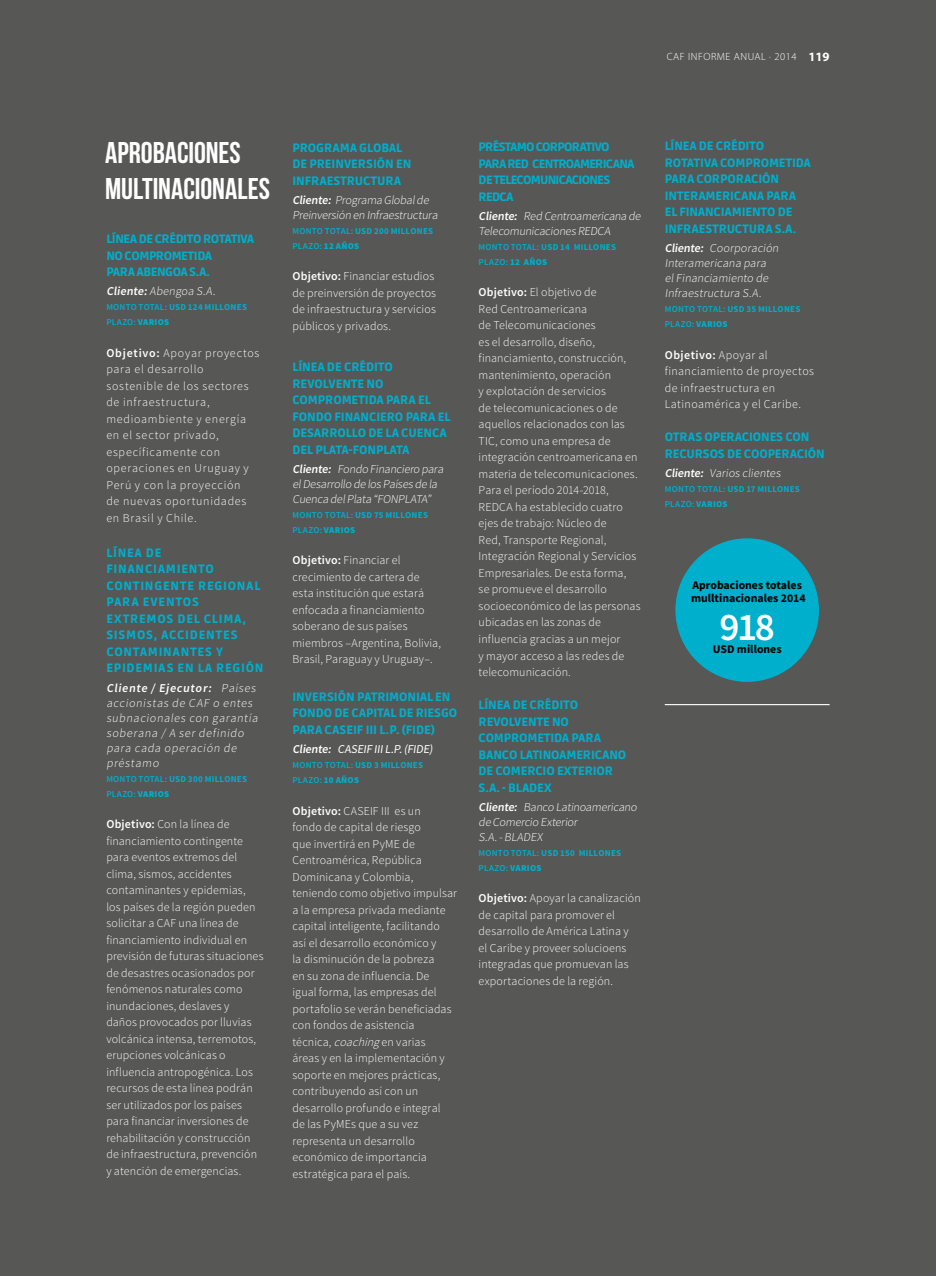
<style>
.page{position:relative;width:936px;height:1276px;background:#fff}
.page>*{position:absolute;margin:0;border:0;box-sizing:border-box;transform-origin:0 0}
.t1{font:600 39.15px "Source Sans Pro";color:#fff}
.t2{font:700 30px/36px "Bebas Neue";letter-spacing:-.005em;color:#fff}
.t3{font:300 12px/16.5px "Source Sans Pro";letter-spacing:.01em;color:#fff}
.t4{font:900 12px/16.5px "Ruda";letter-spacing:-.005em;color:#00afcb}
.t5{font:300 12px/16.5px "Source Sans Pro";letter-spacing:.06em;color:#fff}
.t6{font:900 12px/16.5px "Ruda";letter-spacing:.07em;color:#00afcb}
.t7{font:300 12px/16.5px "Source Sans Pro";letter-spacing:.035em;color:#fff}
.t8{font:300 12px/15px "Source Sans Pro";letter-spacing:-.195em;color:#fff}
.t9{font:900 12px/16.5px "Ruda";letter-spacing:-.06em;color:#00afcb}
.t10{font:900 12px/16.5px "Ruda";letter-spacing:-.035em;color:#00afcb}
.t11{font:12px "Source Sans Pro";color:#fff}
.t12{font:700 11.7px/13px "Source Sans Pro";color:#000}
.t13{font:300 10.5px "Myriad Pro";letter-spacing:.05em;color:#fff}
.t14{font:600 9px/15px "Source Sans Pro";letter-spacing:.035em;color:#00afcb}
.s1{font-weight:700;font-size:12.75px}
.s2{font-weight:600}
.s3{font-weight:700}
.s4{font-weight:900}
.s5{font-style:italic}
</style>
<div class="page">
<div style="left:0;top:0;width:935px;height:1276px;background:#575756"></div>
<div style="left:675px;top:538px;width:144px;height:144px;background:#00afcb;border-radius:50%"></div>
<hr style="left:664px;top:704px;width:165px;height:1px;background:#fff">
<p class="t13" style="left:666px;top:50px;width:164px">CAF INFORME ANUAL · 2014 <span class="s1">119</span></p>
<h2 class="t2" style="left:105px;top:134px;width:166px">APROBACIONES<br>MULTINACIONALES</h2>
<p class="t10" style="left:106px;top:231px;width:149px">LÍNEA DE CRÉDITO ROTATIVA<br>NO COMPROMETIDA<br>PARA ABENGOA S.A.</p>
<p class="t3" style="left:106px;top:283px;width:113px"><span class="s2">Cliente:</span>Abengoa S.A.</p>
<p class="t14" style="left:106px;top:300px;width:142px">MONTO TOTAL: <span class="s3">USD 124 MILLONES<br></span>PLAZO: <span class="s4">VARIOS</span></p>
<p class="t5" style="left:106px;top:345px;width:155px"><span class="s2">Objetivo:</span> Apoyar proyectos para el desarrollo sostenible de los sectores de infraestructura, medioambiente y energía en el sector privado, específicamente con operaciones en Uruguay y<br>Perú y con la proyección<br>de nuevas oportunidades en Brasil y Chile.</p>
<p class="t6" style="left:106px;top:545px;width:159px">LÍNEA DE<br>FINANCIAMIENTO<br>CONTINGENTE REGIONAL<br>PARA EVENTOS<br>EXTREMOS DEL CLIMA,<br>SISMOS, ACCIDENTES<br>CONTAMINANTES Y<br>EPIDEMIAS EN LA REGIÓN</p>
<p class="t3" style="left:106px;top:680px;width:155px;line-height:15px"><span class="s2">Cliente / Ejecutor:</span> Países accionistas de CAF o entes subnacionales con garantía soberana / A ser definido para cada operación de préstamo</p>
<p class="t14" style="left:106px;top:771px;width:142px">MONTO TOTAL: <span class="s3">USD 300 MILLONES<br></span>PLAZO: <span class="s4">VARIOS</span></p>
<p class="t3" style="left:106px;top:816px;width:159px"><span class="s2">Objetivo:</span> Con la línea de financiamiento contingente para eventos extremos del clima, sismos, accidentes contaminantes y epidemias,<br>los países de la región pueden solicitar a CAF una línea de financiamiento individual en previsión de futuras situaciones de desastres ocasionados por fenómenos naturales como inundaciones, deslaves y<br>daños provocados por lluvias volcánica intensa, terremotos, erupciones volcánicas o influencia antropogénica. Los recursos de esta línea podrán ser utilizados por los países para financiar inversiones de rehabilitación y construcción de infraestructura, prevención y atención de emergencias.</p>
<p class="t4" style="left:292px;top:140px;width:120px">PROGRAMA GLOBAL<br>DE PREINVERSIÓN EN<br>INFRAESTRUCTURA</p>
<p class="t3" style="left:292px;top:192px;width:149px;line-height:15px"><span class="s2">Cliente:</span> Programa Globalde<br>Preinversión en Infraestructura</p>
<p class="t14" style="left:292px;top:224px;width:142px">MONTO TOTAL: <span class="s3">USD 200 MILLONES<br></span>PLAZO: <span class="s4">12 AÑOS</span></p>
<p class="t3" style="left:292px;top:268px;width:145px"><span class="s2">Objetivo:</span> Financiar estudios de preinversión de proyectos de infraestructura y servicios públicos y privados.</p>
<p class="t4" style="left:292px;top:359px;width:159px">LÍNEA DE CRÉDITO<br>REVOLVENTE NO<br>COMPROMETIDA PARA EL<br>FONDO FINANCIERO PARA EL<br>DESARROLLO DE LA CUENCA<br>DEL PLATA-FONPLATA</p>
<p class="t8" style="left:292px;top:461px;width:154px"><span class="s2">Cliente:</span> Fondo Financiero para elDesarrollo de los Países de la<br>Cuenca delPlata “FONPLATA”</p>
<p class="t14" style="left:292px;top:508px;width:137px">MONTO TOTAL: <span class="s3">USD 75 MILLONES<br></span>PLAZO: <span class="s4">VARIOS</span></p>
<p class="t3" style="left:292px;top:552px;width:150px"><span class="s2">Objetivo:</span> Financiar el crecimiento de cartera de esta institución que estará enfocada a financiamiento soberano de sus países miembros –Argentina, Bolivia,<br>Brasil, Paraguay y Uruguay–.</p>
<p class="t4" style="left:292px;top:689px;width:166px">INVERSIÓN PATRIMONIAL EN<br>FONDO DE CAPITAL DE RIESGO<br>PARA CASEIF III L.P. (FIDE)</p>
<p class="t11" style="left:292px;top:741px;width:144px"><span class="s2">Cliente:</span> CASEIF IIIL.P.(FIDE)</p>
<p class="t14" style="left:292px;top:758px;width:132px">MONTO TOTAL: <span class="s3">USD 3 MILLONES<br></span>PLAZO: <span class="s4">10 AÑOS</span></p>
<p class="t3" style="left:292px;top:802px;width:166px"><span class="s2">Objetivo:</span> CASEIF III es un<br>fondo de capital de riesgo<br>que invertirá en PyME de<br>Centroamérica, República<br>Dominicana y Colombia, teniendo como objetivo impulsar a la empresa privada mediante capital inteligente, facilitando<br>así el desarrollo económico y<br>la disminución de la pobreza<br>en su zona de influencia. De<br>igual forma, las empresas del portafolio se verán beneficiadas con fondos de asistencia<br>técnica, <span class="s5">coaching</span>en varias<br>áreas y en la implementación y soporte en mejores prácticas, contribuyendo así con un desarrollo profundo e integral<br>de las PyMEs que a su vez representa un desarrollo económico de importancia estratégica para el país.</p>
<p class="t9" style="left:478px;top:139px;width:157px">PRÉSTAMO CORPORATIVO<br>PARA RED CENTROAMERICANA<br>DE TELECOMUNICACIONES<br>REDCA</p>
<p class="t3" style="left:478px;top:208px;width:165px;line-height:15px"><span class="s2">Cliente:</span> Red Centroamericana de<br>Telecomunicaciones REDCA</p>
<p class="t14" style="left:478px;top:240px;width:139px">MONTO TOTAL: <span class="s3">USD 14 MILLONES<br></span>PLAZO: <span class="s4">12 AÑOS</span></p>
<p class="t3" style="left:478px;top:284px;width:163px"><span class="s2">Objetivo:</span> El objetivo de<br>Red Centroamericana<br>de Telecomunicaciones<br>es el desarrollo, diseño, financiamiento, construcción, mantenimiento, operación<br>y explotación de servicios<br>de telecomunicaciones o de aquellos relacionados con las<br>TIC, como una empresa de integración centroamericana en materia de telecomunicaciones.<br>Para el período 2014-2018,<br>REDCA ha establecido cuatro ejes de trabajo: Núcleo de<br>Red, Transporte Regional,<br>Integración Regional y Servicios<br>Empresariales. De esta forma,<br>se promueve el desarrollo socioeconómico de las personas ubicadas en las zonas de influencia gracias a un mejor<br>y mayor acceso a las redes de telecomunicación.</p>
<p class="t4" style="left:478px;top:697px;width:149px">LÍNEA DE CRÉDITO<br>REVOLVENTE NO<br>COMPROMETIDA PARA<br>BANCO LATINOAMERICANO<br>DE COMERCIO EXTERIOR<br>S.A. - BLADEX</p>
<p class="t3" style="left:478px;top:799px;width:162px;line-height:15px"><span class="s2">Cliente:</span> Banco Latinoamericano de Comercio Exterior<br>S.A.-BLADEX</p>
<p class="t14" style="left:478px;top:845px;width:144px">MONTO TOTAL: <span class="s3">USD 150 MILLONES<br></span>PLAZO: <span class="s4">VARIOS</span></p>
<p class="t3" style="left:478px;top:890px;width:164px"><span class="s2">Objetivo:</span> Apoyar la canalización de capital para promover el desarrollo de América Latina y<br>el Caribe y proveer solucioens integradas que promuevan las exportaciones de la región.</p>
<p class="t4" style="left:664px;top:138px;width:147px">LÍNEA DE CRÉDITO<br>ROTATIVA COMPROMETIDA<br>PARA CORPORACIÓN<br>INTERAMERICANA PARA<br>EL FINANCIAMIENTO DE<br>INFRAESTRUCTURA S.A.</p>
<p class="t3" style="left:664px;top:241px;width:117px;line-height:15px"><span class="s2">Cliente:</span> Coorporación<br>Interamericana para elFinanciamiento de<br>Infraestructura S.A.</p>
<p class="t14" style="left:664px;top:302px;width:137px">MONTO TOTAL: <span class="s3">USD 35 MILLONES<br></span>PLAZO: <span class="s4">VARIOS</span></p>
<p class="t7" style="left:664px;top:346px;width:151px"><span class="s2">Objetivo:</span> Apoyar al financiamiento de proyectos de infraestructura en<br>Latinoamérica y el Caribe.</p>
<p class="t4" style="left:664px;top:429px;width:161px">OTRAS OPERACIONES CON<br>RECURSOS DE COOPERACIÓN</p>
<p class="t3" style="left:664px;top:465px;width:119px"><span class="s2">Cliente:</span> Varios clientes</p>
<p class="t14" style="left:664px;top:482px;width:137px">MONTO TOTAL: <span class="s3">USD 17 MILLONES<br></span>PLAZO: <span class="s4">VARIOS</span></p>
<p class="t12" style="left:691px;top:579px;width:116px">Aprobaciones totales mulltinacionales 2014</p>
<h1 class="t1" style="left:719px;top:602px;width:57px">918</h1>
<p class="t12" style="left:712px;top:642px;width:70px">USD millones</p>
</div>
